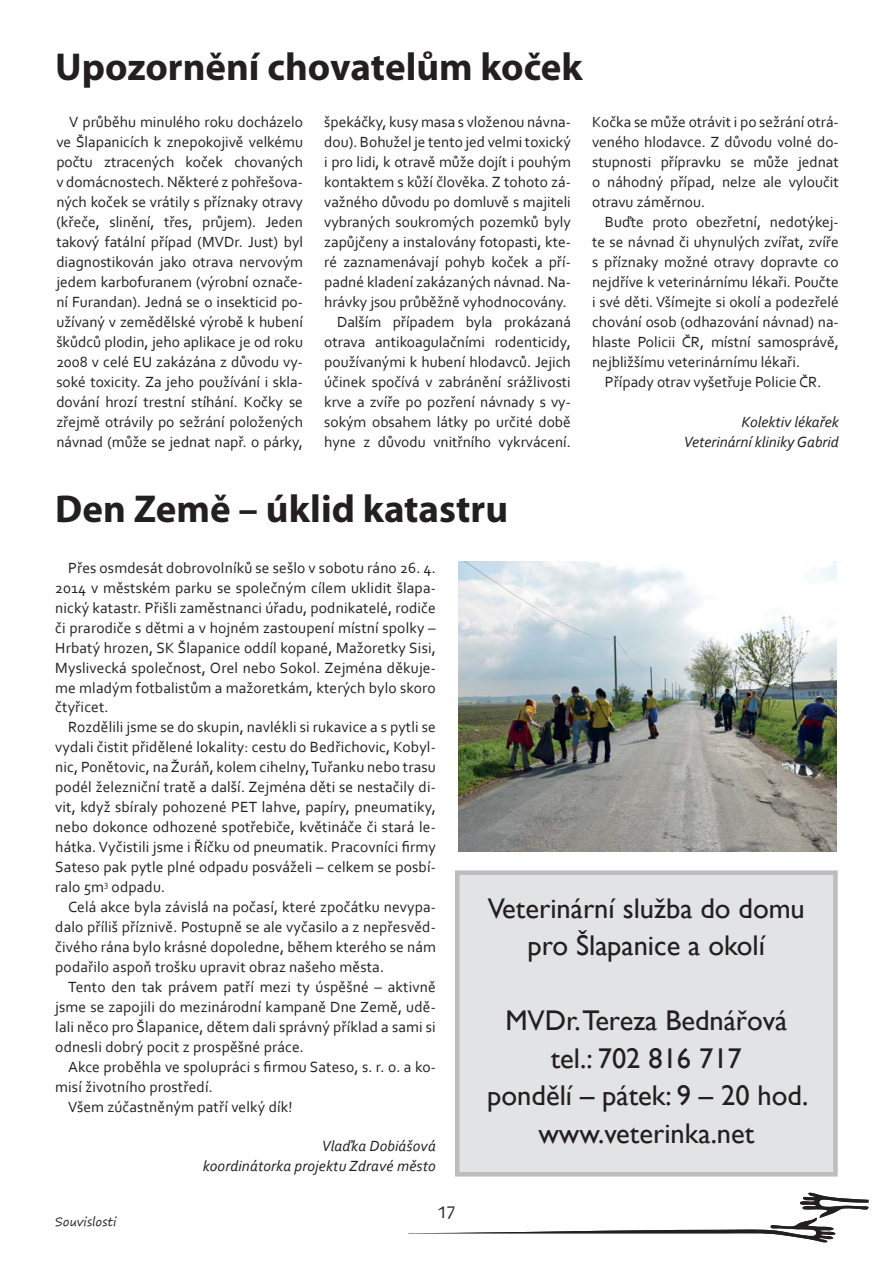
<style>
.page{position:relative;width:893px;height:1263px;background:#fff}
.page>*{position:absolute;margin:0;border:0;box-sizing:border-box;transform-origin:0 0}
.t1{font:700 39px "Myriad Pro";color:#231f20}
.t2{font:28.5px/37.5px "Gill Sans";color:#231f20;text-align:center}
.t3{font:15.45px/20px "Corbel";letter-spacing:.01em;color:#231f20;text-align:justify}
.t4{font:italic 15.45px/20px "Corbel";letter-spacing:.01em;color:#231f20;text-align:right}
.t5{font:12px "Segoe Print";color:#231f20}
</style>
<div class="page">
<div style="left:457px;top:873px;width:378px;height:301px;background:#e2e3e4"></div>
<div style="left:455px;top:870px;width:383px;height:306px;border:4px solid #bbbdc0"></div>
<img style="left:458px;top:561px;width:379px;height:290px">
<svg style="left:408px;top:1192px;width:461px;height:51px"></svg>
<p class="t1" style="left:55px;top:53px;width:529px">Upozornění chovatelům koček</p>
<p class="t3" style="left:56px;top:114px;width:248px;text-indent:13px">V průběhu minulého roku docházelo ve Šlapanicích k znepokojivě velkému počtu ztracených koček chovaných v domácnostech. Některé z pohřešova&shy;ných koček se vrátily s příznaky otravy (křeče, slinění, třes, průjem). Jeden takový fatální případ (MVDr. Just) byl diagnostikován jako otrava nervovým jedem karbofuranem (výrobní označe&shy;ní Furandan). Jedná se o insekticid po&shy;užívaný v zemědělské výrobě k hubení škůdců plodin, jeho aplikace je od roku 2008 v celé EU zakázána z důvodu vy&shy;soké toxicity. Za jeho používání i skla&shy;dování hrozí trestní stíhání. Kočky se zřejmě otrávily po sežrání položených návnad (může se jednat např. o párky,</p>
<p class="t3" style="left:324px;top:114px;width:248px;text-align:right">špekáčky, kusy masa s vloženou návna&shy;dou). Bohužel je tento jed velmi toxický i pro lidi, k otravě může dojít i pouhým kontaktem s kůží člověka. Z tohoto zá&shy;važného důvodu po domluvě s majiteli vybraných soukromých pozemků byly zapůjčeny a instalovány fotopasti, kte&shy;ré zaznamenávají pohyb koček a pří&shy;padné kladení zakázaných návnad. Na&shy;hrávky jsou průběžně vyhodnocovány.<br>Dalším případem byla prokázaná otrava antikoagulačními rodenticidy, používanými k hubení hlodavců. Jejich účinek spočívá v zabránění srážlivosti krve a zvíře po pozření návnady s vy&shy;sokým obsahem látky po určité době hyne z důvodu vnitřního vykrvácení.</p>
<p class="t3" style="left:592px;top:114px;width:248px">Kočka se může otrávit i po sežrání otrá-</p>
<p class="t3" style="left:592px;top:134px;width:248px">veného hlodavce. Z důvodu volné do-</p>
<p class="t3" style="left:592px;top:154px;width:248px">stupnosti přípravku se může jednat</p>
<p class="t3" style="left:592px;top:173px;width:248px">o náhodný případ, nelze ale vyloučit</p>
<p class="t3" style="left:592px;top:193px;width:115px">otravu záměrnou.</p>
<p class="t3" style="left:605px;top:213px;width:235px">Buďte proto obezřetní, nedotýkej-</p>
<p class="t3" style="left:592px;top:233px;width:248px">te se návnad či uhynulých zvířat, zvíře</p>
<p class="t3" style="left:592px;top:253px;width:248px">s příznaky možné otravy dopravte co</p>
<p class="t3" style="left:592px;top:273px;width:248px">nejdříve k veterinárnímu lékaři. Poučte</p>
<p class="t3" style="left:592px;top:293px;width:248px">i své děti. Všímejte si okolí a podezřelé</p>
<p class="t3" style="left:592px;top:313px;width:248px">chování osob (odhazování návnad) na-</p>
<p class="t3" style="left:592px;top:333px;width:248px">hlaste Policii ČR, místní samosprávě,</p>
<p class="t3" style="left:592px;top:353px;width:209px">nejbližšímu veterinárnímu lékaři.</p>
<p class="t3" style="left:605px;top:373px;width:218px">Případy otrav vyšetřuje Policie ČR.</p>
<p class="t4" style="left:684px;top:413px;width:157px">Kolektiv lékařek<br>Veterinární kliniky Gabrid</p>
<p class="t1" style="left:55px;top:494px;width:454px">Den Země – úklid katastru</p>
<p class="t3" style="left:68px;top:559px;width:369px">Přes osmdesát dobrovolníků se sešlo v sobotu ráno 26. 4.</p>
<p class="t3" style="left:55px;top:579px;width:382px">2014 v městském parku se společným cílem uklidit šlapa-</p>
<p class="t3" style="left:55px;top:599px;width:382px">nický katastr. Přišli zaměstnanci úřadu, podnikatelé, rodiče</p>
<p class="t3" style="left:55px;top:619px;width:382px">či prarodiče s dětmi a v hojném zastoupení místní spolky –</p>
<p class="t3" style="left:55px;top:639px;width:382px">Hrbatý hrozen, SK Šlapanice oddíl kopané, Mažoretky Sisi,</p>
<p class="t3" style="left:55px;top:659px;width:382px">Myslivecká společnost, Orel nebo Sokol. Zejména děkuje-</p>
<p class="t3" style="left:55px;top:679px;width:382px">me mladým fotbalistům a mažoretkám, kterých bylo skoro</p>
<p class="t3" style="left:55px;top:699px;width:55px">čtyřicet.</p>
<p class="t3" style="left:68px;top:719px;width:369px">Rozdělili jsme se do skupin, navlékli si rukavice a s pytli se</p>
<p class="t3" style="left:55px;top:739px;width:382px">vydali čistit přidělené lokality: cestu do Bedřichovic, Kobyl-</p>
<p class="t3" style="left:55px;top:759px;width:382px">nic, Ponětovic, na Žuráň, kolem cihelny, Tuřanku nebo trasu</p>
<p class="t3" style="left:55px;top:778px;width:382px">podél železniční tratě a další. Zejména děti se nestačily di-</p>
<p class="t3" style="left:55px;top:798px;width:382px">vit, když sbíraly pohozené PET lahve, papíry, pneumatiky,</p>
<p class="t3" style="left:55px;top:818px;width:382px">nebo dokonce odhozené spotřebiče, květináče či stará le-</p>
<p class="t3" style="left:55px;top:838px;width:382px">hátka. Vyčistili jsme i Říčku od pneumatik. Pracovníci firmy</p>
<p class="t3" style="left:55px;top:858px;width:382px">Sateso pak pytle plné odpadu posváželi – celkem se posbí-</p>
<p class="t3" style="left:55px;top:878px;width:111px">ralo 5m<sup>3</sup> odpadu.</p>
<p class="t3" style="left:68px;top:898px;width:369px">Celá akce byla závislá na počasí, které zpočátku nevypa-</p>
<p class="t3" style="left:55px;top:918px;width:382px">dalo příliš příznivě. Postupně se ale vyčasilo a z nepřesvěd-</p>
<p class="t3" style="left:55px;top:938px;width:382px">čivého rána bylo krásné dopoledne, během kterého se nám</p>
<p class="t3" style="left:55px;top:958px;width:330px">podařilo aspoň trošku upravit obraz našeho města.</p>
<p class="t3" style="left:68px;top:978px;width:369px">Tento den tak právem patří mezi ty úspěšné – aktivně</p>
<p class="t3" style="left:55px;top:998px;width:382px">jsme se zapojili do mezinárodní kampaně Dne Země, udě-</p>
<p class="t3" style="left:55px;top:1018px;width:382px">lali něco pro Šlapanice, dětem dali správný příklad a sami si</p>
<p class="t3" style="left:55px;top:1038px;width:250px">odnesli dobrý pocit z prospěšné práce.</p>
<p class="t3" style="left:68px;top:1058px;width:369px">Akce proběhla ve spolupráci s firmou Sateso, s. r. o. a ko-</p>
<p class="t3" style="left:55px;top:1078px;width:159px">misí životního prostředí.</p>
<p class="t3" style="left:68px;top:1098px;width:226px">Všem zúčastněným patří velký dík!</p>
<p class="t4" style="left:203px;top:1138px;width:234px">Vlaďka Dobiášová<br>koordinátorka projektu Zdravé město</p>
<p class="t2" style="left:488px;top:889px;width:318px">Veterinární služba do domu pro Šlapanice a okolí</p>
<p class="t2" style="left:487px;top:1002px;width:323px">MVDr.Tereza Bednářová tel.: 702 816 717<br>pondělí – pátek: 9 – 20 hod. www.veterinka.net</p>
<p class="t5" style="left:55px;top:1211px;width:63px">Souvislosti</p>
</div>
